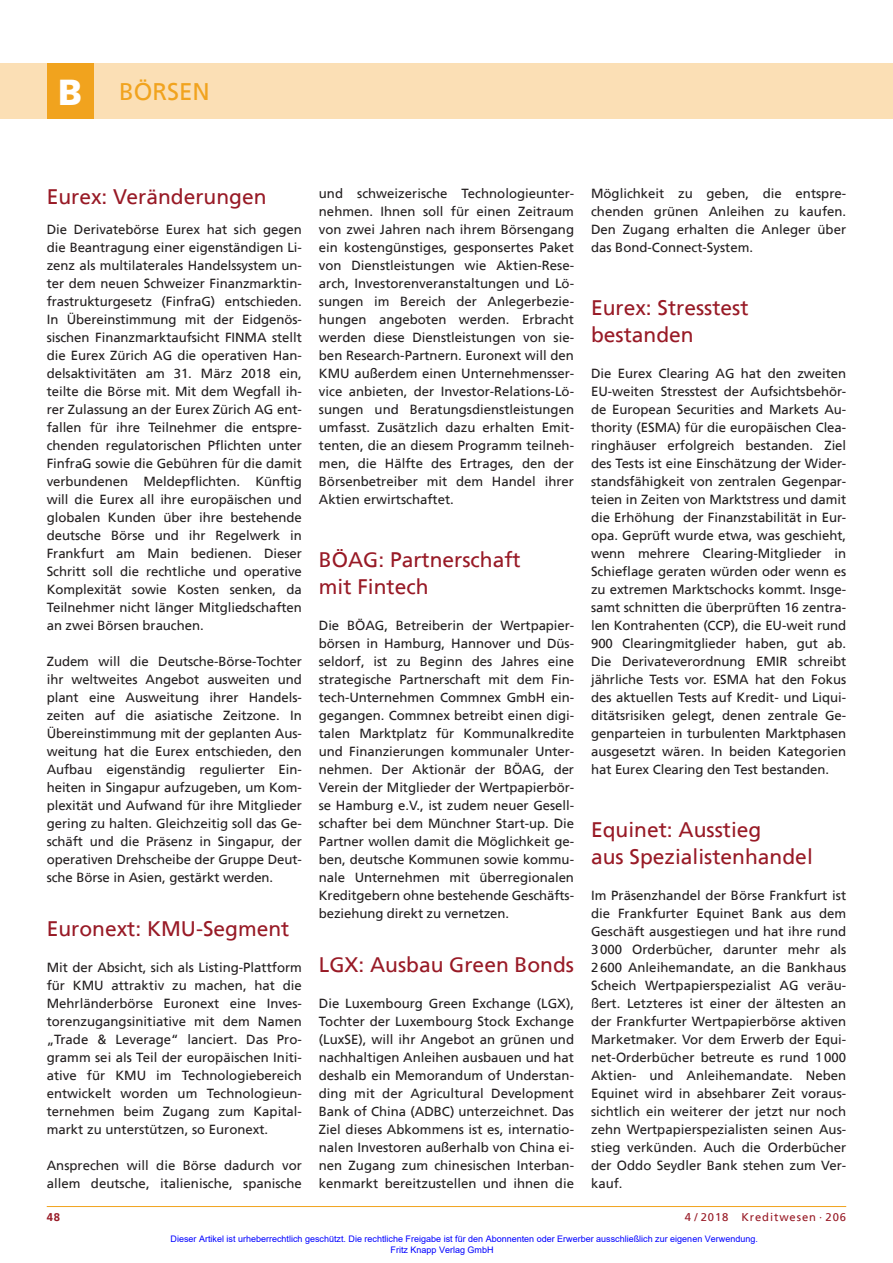
<style>
.page{position:relative;width:893px;height:1263px;background:#fff}
.page>*{position:absolute;margin:0;border:0;box-sizing:border-box;transform-origin:0 0}
.t1{font:24px "Frutiger";color:#f1a31e}
.t2{font:21px/27px "Frutiger";color:#981a26}
.t3{font:13.2px/18px "Frutiger";color:#231f20;text-align:justify}
.t4{font:11.25px "Frutiger";letter-spacing:.08em;color:#981a26}
.t5{font:700 11.25px "Frutiger";color:#981a26}
.t6{font:9px/10.8px "Arial";color:#00f}
.s1{font-weight:900;font-size:36px;color:#fff}
</style>
<div class="page">
<hr style="left:47px;top:1206px;width:799px;height:1px;background:#f1a31e">
<div style="left:0;top:64px;width:893px;height:55px;background:#fbdfb5"></div>
<div style="left:47px;top:64px;width:47px;height:55px;background:#f1a31e"></div>
<h1 class="t1" style="left:58px;top:81px;width:153px"><span class="s1">B</span> BÖRSEN</h1>
<h2 class="t2" style="left:47px;top:184px;width:221px">Eurex: Veränderungen</h2>
<p class="t3" style="left:47px;top:221px;width:257px">Die Derivatebörse Eurex hat sich gegen die Beantragung einer eigenständigen Li&shy;zenz als multilaterales Handelssystem un&shy;ter dem neuen Schweizer Finanzmarktin&shy;frastrukturgesetz (FinfraG) entschieden.<br>In Übereinstimmung mit der Eidgenös&shy;sischen Finanzmarktaufsicht FINMA stellt die Eurex Zürich AG die operativen Han&shy;delsaktivitäten am 31. März 2018 ein, teilte die Börse mit. Mit dem Wegfall ih&shy;rer Zulassung an der Eurex Zürich AG ent&shy;fallen für ihre Teilnehmer die entspre&shy;chenden regulatorischen Pflichten unter FinfraG sowie die Gebühren für die damit verbundenen Meldepflichten. Künftig will die Eurex all ihre europäischen und globalen Kunden über ihre bestehende deutsche Börse und ihr Regelwerk in Frankfurt am Main bedienen. Dieser Schritt soll die rechtliche und operative Komplexität sowie Kosten senken, da Teilnehmer nicht länger Mitgliedschaften an zwei Börsen brauchen.</p>
<p class="t3" style="left:47px;top:653px;width:257px">Zudem will die Deutsche-Börse-Tochter ihr weltweites Angebot ausweiten und plant eine Ausweitung ihrer Handels&shy;zeiten auf die asiatische Zeitzone. In Übereinstimmung mit der geplanten Aus&shy;weitung hat die Eurex entschieden, den Aufbau eigenständig regulierter Ein&shy;heiten in Singapur aufzugeben, um Kom&shy;plexität und Aufwand für ihre Mitglieder gering zu halten. Gleichzeitig soll das Ge&shy;schäft und die Präsenz in Singapur, der operativen Drehscheibe der Gruppe Deut&shy;sche Börse in Asien, gestärkt werden.</p>
<h2 class="t2" style="left:47px;top:916px;width:244px">Euronext: KMU-Segment</h2>
<p class="t3" style="left:47px;top:959px;width:257px">Mit der Absicht, sich als Listing-Plattform für KMU attraktiv zu machen, hat die Mehrländerbörse Euronext eine Inves&shy;torenzugangsinitiative mit dem Namen „Trade &amp; Leverage“ lanciert. Das Pro&shy;gramm sei als Teil der europäischen Initi&shy;ative für KMU im Technologiebereich entwickelt worden um Technologieun&shy;ternehmen beim Zugang zum Kapital&shy;markt zu unterstützen, so Euronext.</p>
<p class="t3" style="left:47px;top:1157px;width:257px">Ansprechen will die Börse dadurch vor allem deutsche, italienische, spanische</p>
<p class="t3" style="left:319px;top:185px;width:257px">und schweizerische Technologieunter&shy;nehmen. Ihnen soll für einen Zeitraum von zwei Jahren nach ihrem Börsengang ein kostengünstiges, gesponsertes Paket von Dienstleistungen wie Aktien-Rese&shy;arch, Investorenveranstaltungen und Lö&shy;sungen im Bereich der Anlegerbezie&shy;hungen angeboten werden. Erbracht werden diese Dienstleistungen von sie&shy;ben Research-Partnern. Euronext will den KMU außerdem einen Unternehmensser&shy;vice anbieten, der Investor-Relations-Lö&shy;sungen und Beratungsdienstleistungen umfasst. Zusätzlich dazu erhalten Emit&shy;tenten, die an diesem Programm teilneh&shy;men, die Hälfte des Ertrages, den der Börsenbetreiber mit dem Handel ihrer Aktien erwirtschaftet.</p>
<h2 class="t2" style="left:319px;top:547px;width:203px">BÖAG: Partnerschaft mit Fintech</h2>
<p class="t3" style="left:319px;top:617px;width:257px">Die BÖAG, Betreiberin der Wertpapier&shy;börsen in Hamburg, Hannover und Düs&shy;seldorf, ist zu Beginn des Jahres eine strategische Partnerschaft mit dem Fin&shy;tech-Unternehmen Commnex GmbH ein&shy;gegangen. Commnex betreibt einen digi&shy;talen Marktplatz für Kommunalkredite und Finanzierungen kommunaler Unter&shy;nehmen. Der Aktionär der BÖAG, der Verein der Mitglieder der Wertpapierbör&shy;se Hamburg e.V., ist zudem neuer Gesell&shy;schafter bei dem Münchner Start-up. Die Partner wollen damit die Möglichkeit ge&shy;ben, deutsche Kommunen sowie kommu&shy;nale Unternehmen mit überregionalen Kreditgebern ohne bestehende Geschäfts&shy;beziehung direkt zu vernetzen.</p>
<h2 class="t2" style="left:319px;top:952px;width:257px">LGX: Ausbau Green Bonds</h2>
<p class="t3" style="left:319px;top:995px;width:257px">Die Luxembourg Green Exchange (LGX), Tochter der Luxembourg Stock Exchange (LuxSE), will ihr Angebot an grünen und nachhaltigen Anleihen ausbauen und hat deshalb ein Memorandum of Understan&shy;ding mit der Agricultural Development Bank of China (ADBC) unterzeichnet. Das Ziel dieses Abkommens ist es, internatio&shy;nalen Investoren außerhalb von China ei&shy;nen Zugang zum chinesischen Interban&shy;kenmarkt bereitzustellen und ihnen die</p>
<p class="t3" style="left:591px;top:185px;width:257px">Möglichkeit zu geben, die entspre&shy;chenden grünen Anleihen zu kaufen.<br>Den Zugang erhalten die Anleger über das Bond-Connect-System.</p>
<h2 class="t2" style="left:591px;top:295px;width:159px">Eurex: Stresstest bestanden</h2>
<p class="t3" style="left:591px;top:365px;width:257px">Die Eurex Clearing AG hat den zweiten EU-weiten Stresstest der Aufsichtsbehör&shy;de European Securities and Markets Au&shy;thority (ESMA) für die europäischen Clea&shy;ringhäuser erfolgreich bestanden. Ziel des Tests ist eine Einschätzung der Wider&shy;standsfähigkeit von zentralen Gegenpar&shy;teien in Zeiten von Marktstress und damit die Erhöhung der Finanzstabilität in Eur&shy;opa. Geprüft wurde etwa, was geschieht, wenn mehrere Clearing-Mitglieder in Schieflage geraten würden oder wenn es zu extremen Marktschocks kommt. Insge&shy;samt schnitten die überprüften 16 zentra&shy;len Kontrahenten (CCP), die EU-weit rund 900 Clearingmitglieder haben, gut ab.<br>Die Derivateverordnung EMIR schreibt jährliche Tests vor. ESMA hat den Fokus des aktuellen Tests auf Kredit- und Liqui&shy;ditätsrisiken gelegt, denen zentrale Ge&shy;genparteien in turbulenten Marktphasen ausgesetzt wären. In beiden Kategorien hat Eurex Clearing den Test bestanden.</p>
<h2 class="t2" style="left:591px;top:817px;width:223px">Equinet: Ausstieg<br>aus Spezialistenhandel</h2>
<p class="t3" style="left:591px;top:887px;width:257px">Im Präsenzhandel der Börse Frankfurt ist die Frankfurter Equinet Bank aus dem Geschäft ausgestiegen und hat ihre rund 3000 Orderbücher, darunter mehr als 2600 Anleihemandate, an die Bankhaus Scheich Wertpapierspezialist AG veräu&shy;ßert. Letzteres ist einer der ältesten an der Frankfurter Wertpapierbörse aktiven Marketmaker. Vor dem Erwerb der Equi&shy;net-Orderbücher betreute es rund 1000<br>Aktien- und Anleihemandate. Neben Equinet wird in absehbarer Zeit voraus&shy;sichtlich ein weiterer der jetzt nur noch zehn Wertpapierspezialisten seinen Aus&shy;stieg verkünden. Auch die Orderbücher der Oddo Seydler Bank stehen zum Ver&shy;kauf.</p>
<p class="t5" style="left:47px;top:1211px;width:15px">48</p>
<p class="t4" style="left:685px;top:1211px;width:163px">4 / 2018 Kreditwesen · 206</p>
<p class="t6" style="left:391px;top:1233px;width:369px;text-indent:-220px">Dieser Artikel ist urheberrechtlich geschützt. Die rechtliche Freigabe ist für den Abonnenten oder Erwerber ausschließlich zur eigenen Verwendung.<br>Fritz Knapp Verlag GmbH</p>
</div>
